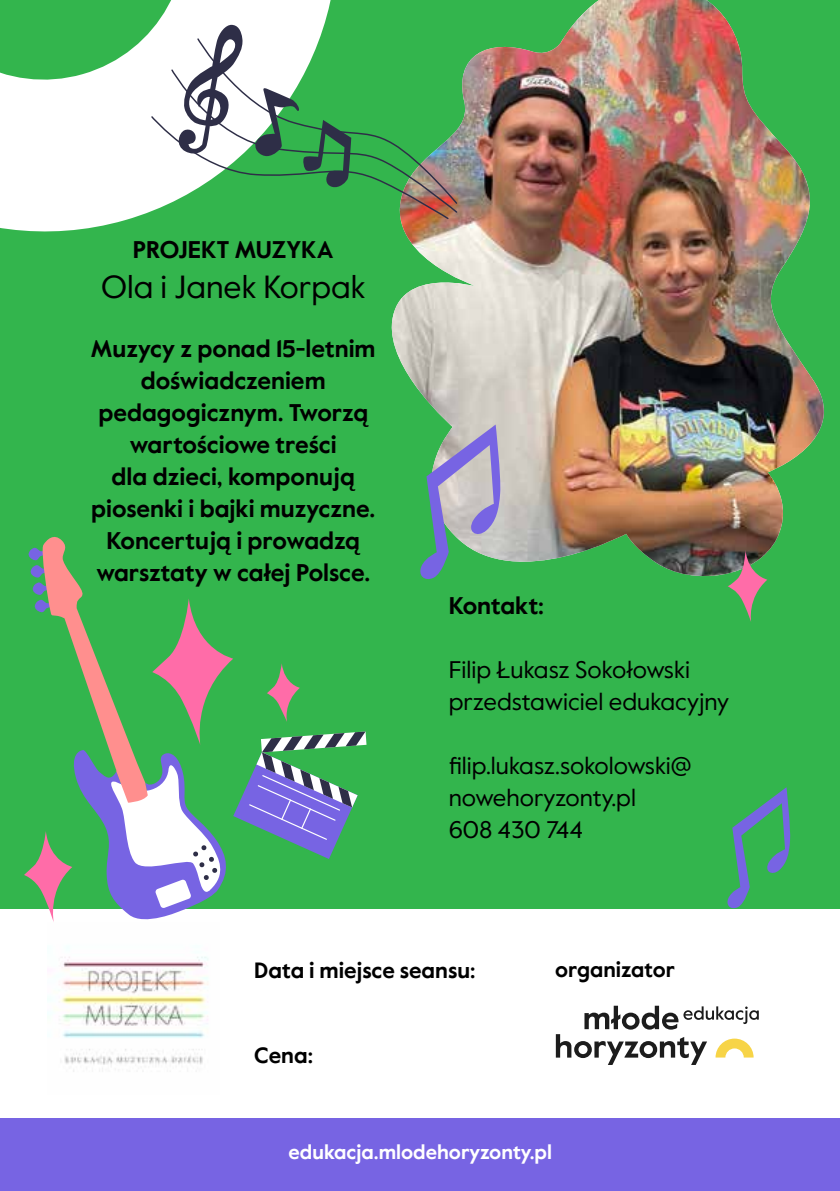
<style>
.page{position:relative;width:840px;height:1191px;background:#fff}
.page>*{position:absolute;margin:0;border:0;box-sizing:border-box;transform-origin:0 0}
.t1{font:32px "Value Sans Pro";color:#000}
.t2{font:700 24px/32px "Value Sans Pro";color:#000;text-align:center}
.t3{font:24px/32px "Value Sans Pro";color:#000}
.t4{font:700 22px "Value Sans Pro";color:#000}
.t5{font:700 21.4px "Value Sans Pro";color:#000}
.t6{font:700 20px "Value Sans Pro";color:#fff}
</style>
<div class="page">
<img style="left:47px;top:947px;width:161px;height:125px">
<div style="left:0;top:0;width:839px;height:908px;background:#33b54d"></div>
<svg style="left:0;top:0;width:331px;height:232px;fill:#fff"></svg>
<div style="left:0;top:1118px;width:839px;height:73px;background:#7764e3"></div>
<svg style="left:555px;top:1005px;width:203px;height:60px"></svg>
<img style="left:391px;top:0;width:433px;height:577px">
<svg style="left:417px;top:424px;width:84px;height:156px"></svg>
<svg style="left:724px;top:787px;width:66px;height:122px"></svg>
<svg style="left:448px;top:69px;width:9px;height:144px"></svg>
<svg style="left:151px;top:25px;width:297px;height:194px"></svg>
<svg style="left:727px;top:550px;width:40px;height:72px"></svg>
<svg style="left:24px;top:537px;width:342px;height:385px"></svg>
<p class="t2" style="left:133px;top:235px;width:202px">PROJEKT MUZYKA</p>
<h1 class="t1" style="left:101px;top:268px;width:266px">Ola i Janek Korpak</h1>
<p class="t2" style="left:91px;top:334px;width:286px">Muzycy z ponad 15-letnim doświadczeniem pedagogicznym. Tworzą wartościowe treści<br>dla dzieci, komponują piosenki i bajki muzyczne.<br>Koncertują i prowadzą warsztaty w całej Polsce.</p>
<p class="t2" style="left:448px;top:590px;width:97px">Kontakt:</p>
<p class="t3" style="left:448px;top:654px;width:282px">Filip Łukasz Sokołowski przedstawiciel edukacyjny</p>
<p class="t3" style="left:448px;top:750px;width:244px">filip.lukasz.sokolowski@ nowehoryzonty.pl<br>608 430 744</p>
<p class="t4" style="left:254px;top:956px;width:222px">Data i miejsce seansu:</p>
<p class="t4" style="left:254px;top:1041px;width:60px">Cena:</p>
<p class="t5" style="left:555px;top:956px;width:121px">organizator</p>
<p class="t6" style="left:288px;top:1139px;width:265px">edukacja.mlodehoryzonty.pl</p>
</div>
